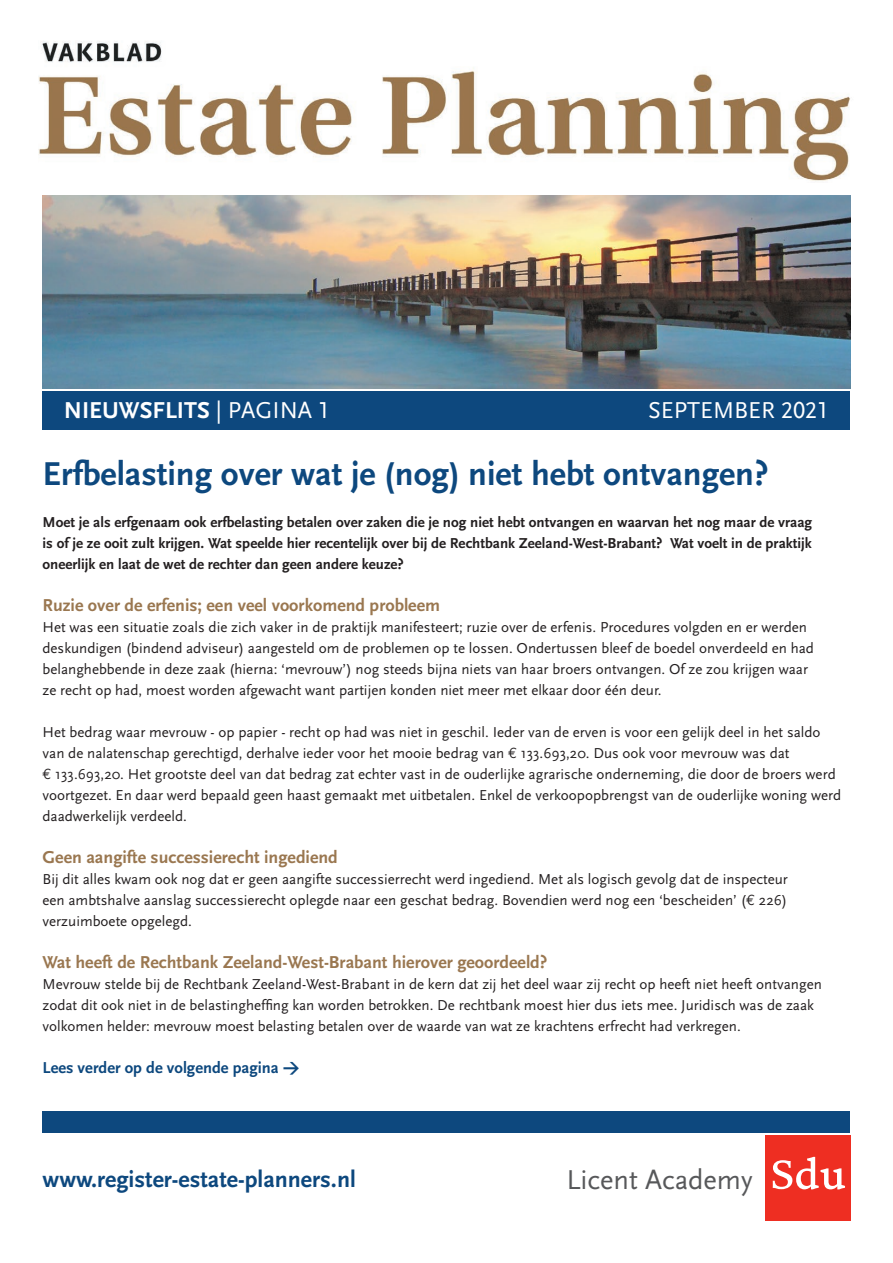
<style>
.page{position:relative;width:893px;height:1263px;background:#fff}
.page>*{position:absolute;margin:0;border:0;box-sizing:border-box;transform-origin:0 0}
.t1{font:700 34.5px "Scala Sans";color:#0d487e}
.t2{font:28.5px "Scala Sans";color:#57585a}
.t3{font:700 24px "Scala Sans";color:#0d487e}
.t4{font:700 24px "Scala Sans";color:#fff}
.t5{font:24px "Scala Sans";color:#fff}
.t6{font:700 18px "Scala Sans";color:#9a7750}
.t7{font:700 16.5px "Scala Sans";color:#0d487e}
.t8{font:15px/21px "Scala Sans";color:#231f20}
.t9{font:700 15px/21px "Scala Sans";color:#231f20;text-align:justify}
.s1{font-weight:400}
.s2{font-family:"Scala Sans Caps";font-weight:400}
.s3{font-family:"Scala Sans Caps"}
.s4{font-family:"Euro Mono"}
.s5{font-family:"DIN"}
</style>
<div class="page">
<img style="left:43px;top:196px;width:807px;height:192px">
<div style="left:43px;top:1111px;width:807px;height:21px;background:#0d487e"></div>
<div style="left:765px;top:1135px;width:85px;height:85px;background:#ee2e22"></div>
<svg style="left:773px;top:1157px;width:72px;height:32px"></svg>
<div style="left:43px;top:391px;width:807px;height:38px;background:#0d487e"></div>
<img style="left:38px;top:41px;width:812px;height:140px">
<h3 class="t4" style="left:64px;top:397px;width:268px">NIEUWSFLITS <span class="s1">| PAGINA</span> <span class="s2">1</span></h3>
<h3 class="t5" style="left:648px;top:397px;width:183px">SEPTEMBER <span class="s3">2021</span></h3>
<h1 class="t1" style="left:43px;top:455px;width:727px">Erfbelasting over wat je (nog) niet hebt ontvangen?</h1>
<p class="t9" style="left:43px;top:512px;width:771px">Moet je als erfgenaam ook erfbelasting betalen over zaken die je nog niet hebt ontvangen en waarvan het nog maar de vraag is of je ze ooit zult krijgen. Wat speelde hier recentelijk over bij de Rechtbank Zeeland-West-Brabant? Wat voelt in de praktijk oneerlijk en laat de wet de rechter dan geen andere keuze?</p>
<p class="t6" style="left:43px;top:595px;width:399px">Ruzie over de erfenis; een veel voorkomend probleem</p>
<p class="t8" style="left:43px;top:617px;width:773px">Het was een situatie zoals die zich vaker in de praktijk manifesteert; ruzie over de erfenis. Procedures volgden en er werden deskundigen (bindend adviseur) aangesteld om de problemen op te lossen. Ondertussen bleef de boedel onverdeeld en had belanghebbende in deze zaak (hierna: ‘mevrouw’) nog steeds bijna niets van haar broers ontvangen. Of ze zou krijgen waar ze recht op had, moest worden afgewacht want partijen konden niet meer met elkaar door één deur.</p>
<p class="t8" style="left:43px;top:722px;width:800px">Het bedrag waar mevrouw - op papier - recht op had was niet in geschil. Ieder van de erven is voor een gelijk deel in het saldo van de nalatenschap gerechtigd, derhalve ieder voor het mooie bedrag van <span class="s4">E</span> 133.693,20. Dus ook voor mevrouw was dat<br><span class="s4">E</span> 133.693,20. Het grootste deel van dat bedrag zat echter vast in de ouderlijke agrarische onderneming, die door de broers werd voortgezet. En daar werd bepaald geen haast gemaakt met uitbetalen. Enkel de verkoopopbrengst van de ouderlijke woning werd daadwerkelijk verdeeld.</p>
<p class="t6" style="left:43px;top:847px;width:297px">Geen aangifte successierecht ingediend</p>
<p class="t8" style="left:43px;top:869px;width:747px;text-align:justify">Bij dit alles kwam ook nog dat er geen aangifte successierrecht werd ingediend. Met als logisch gevolg dat de inspecteur een ambtshalve aanslag successierecht oplegde naar een geschat bedrag. Bovendien werd nog een ‘bescheiden’ (<span class="s4">E</span> 226) verzuimboete opgelegd.</p>
<p class="t6" style="left:43px;top:952px;width:506px">Wat heeft de Rechtbank Zeeland-West-Brabant hierover geoordeeld?</p>
<p class="t8" style="left:43px;top:974px;width:781px">Mevrouw stelde bij de Rechtbank Zeeland-West-Brabant in de kern dat zij het deel waar zij recht op heeft niet heeft ontvangen zodat dit ook niet in de belastingheffing kan worden betrokken. De rechtbank moest hier dus iets mee. Juridisch was de zaak volkomen helder: mevrouw moest belasting betalen over de waarde van wat ze krachtens erfrecht had verkregen.</p>
<p class="t7" style="left:43px;top:1058px;width:259px">Lees verder op de volgende pagina <span class="s5">&gt;</span></p>
<h3 class="t3" style="left:43px;top:1166px;width:315px">www.register-estate-planners.nl</h3>
<h2 class="t2" style="left:566px;top:1164px;width:188px">Licent Academy</h2>
</div>
